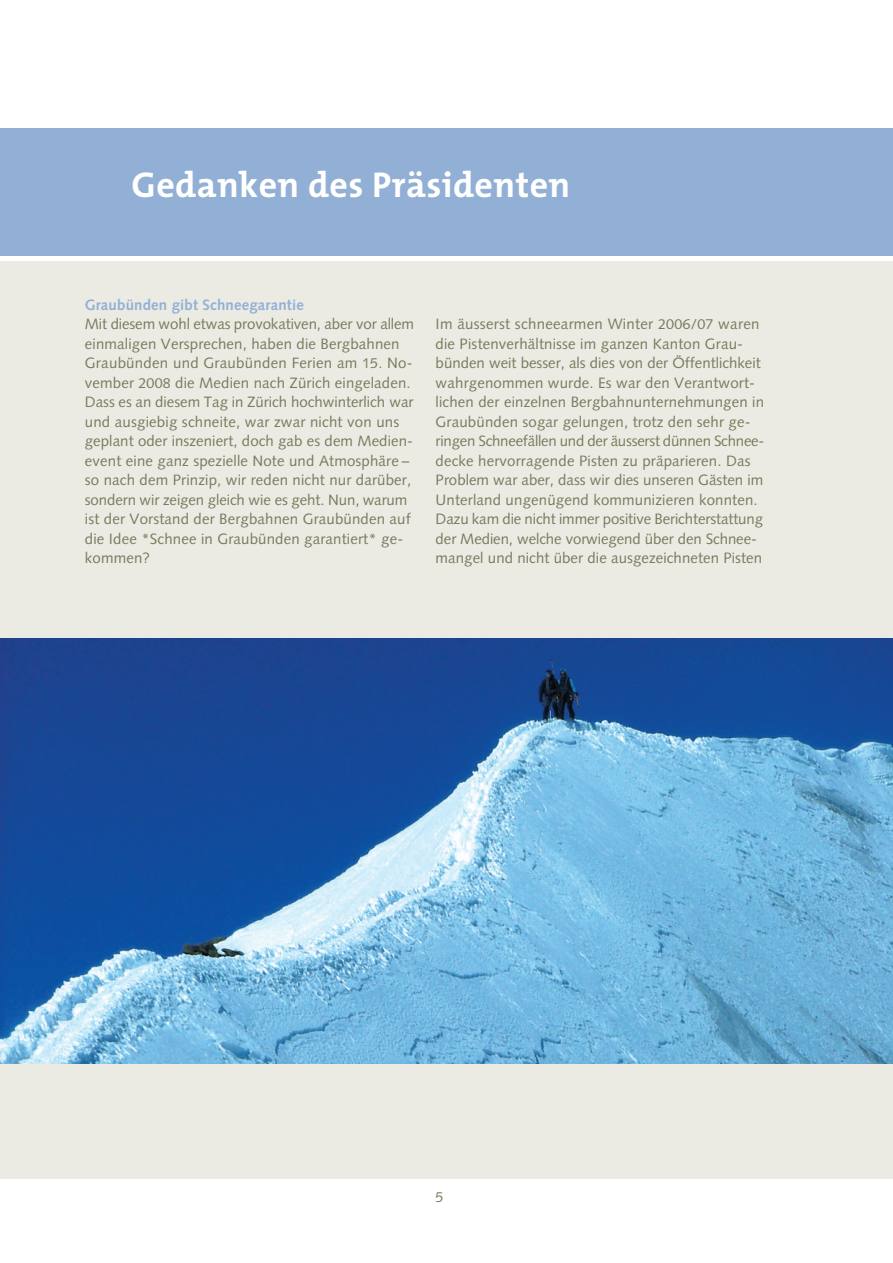
<style>
.page{position:relative;width:893px;height:1263px;background:#fff}
.page>*{position:absolute;margin:0;border:0;box-sizing:border-box;transform-origin:0 0}
.t1{font:700 36px "The Mix";letter-spacing:.01em;color:#fff}
.t2{font:15px/19.5px "Syntax LT Std";letter-spacing:.01em;color:#7c795d}
.t3{font:700 15px "Syntax LT Std";letter-spacing:.01em;color:#92b0d5}
.t4{font:14.25px "Syntax LT Std";color:#7c795d}
.s1{font-size:14.25px}
</style>
<div class="page">
<div style="left:0;top:262px;width:893px;height:916px;background:#ebebe4"></div>
<div style="left:0;top:128px;width:893px;height:128px;background:#92b0d5"></div>
<img style="left:0;top:638px;width:893px;height:426px">
<h1 class="t1" style="left:132px;top:171px;width:440px">Gedanken des Präsidenten</h1>
<p class="t3" style="left:85px;top:298px;width:221px">Graubünden gibt Schneegarantie</p>
<p class="t2" style="left:85px;top:315px;width:331px">Mit diesem wohl etwas provokativen, aber vor allem einmaligen Versprechen, haben die Bergbahnen Graubünden und Graubünden Ferien am <span class="s1">15.</span> No&shy;vember <span class="s1">2008</span> die Medien nach Zürich eingeladen.<br>Dass es an diesem Tag in Zürich hochwinterlich war und ausgiebig schneite, war zwar nicht von uns geplant oder inszeniert, doch gab es dem Medien&shy;event eine ganz spezielle Note und Atmosphäre – so nach dem Prinzip, wir reden nicht nur darüber, sondern wir zeigen gleich wie es geht. Nun, warum ist der Vorstand der Bergbahnen Graubünden auf die Idee *Schnee in Graubünden garantiert* ge&shy;kommen?</p>
<p class="t2" style="left:436px;top:315px;width:330px">Im äusserst schneearmen Winter <span class="s1">2006/07</span> waren die Pistenverhältnisse im ganzen Kanton Grau&shy;bünden weit besser, als dies von der Öffentlichkeit wahrgenommen wurde. Es war den Verantwort&shy;lichen der einzelnen Bergbahnunternehmungen in Graubünden sogar gelungen, trotz den sehr ge&shy;ringen Schneefällen und der äusserst dünnen Schnee&shy;decke hervorragende Pisten zu präparieren. Das Problem war aber, dass wir dies unseren Gästen im Unterland ungenügend kommunizieren konnten.<br>Dazu kam die nicht immer positive Berichterstattung der Medien, welche vorwiegend über den Schnee&shy;mangel und nicht über die ausgezeichneten Pisten</p>
<p class="t4" style="left:436px;top:1191px;width:9px">5</p>
</div>
